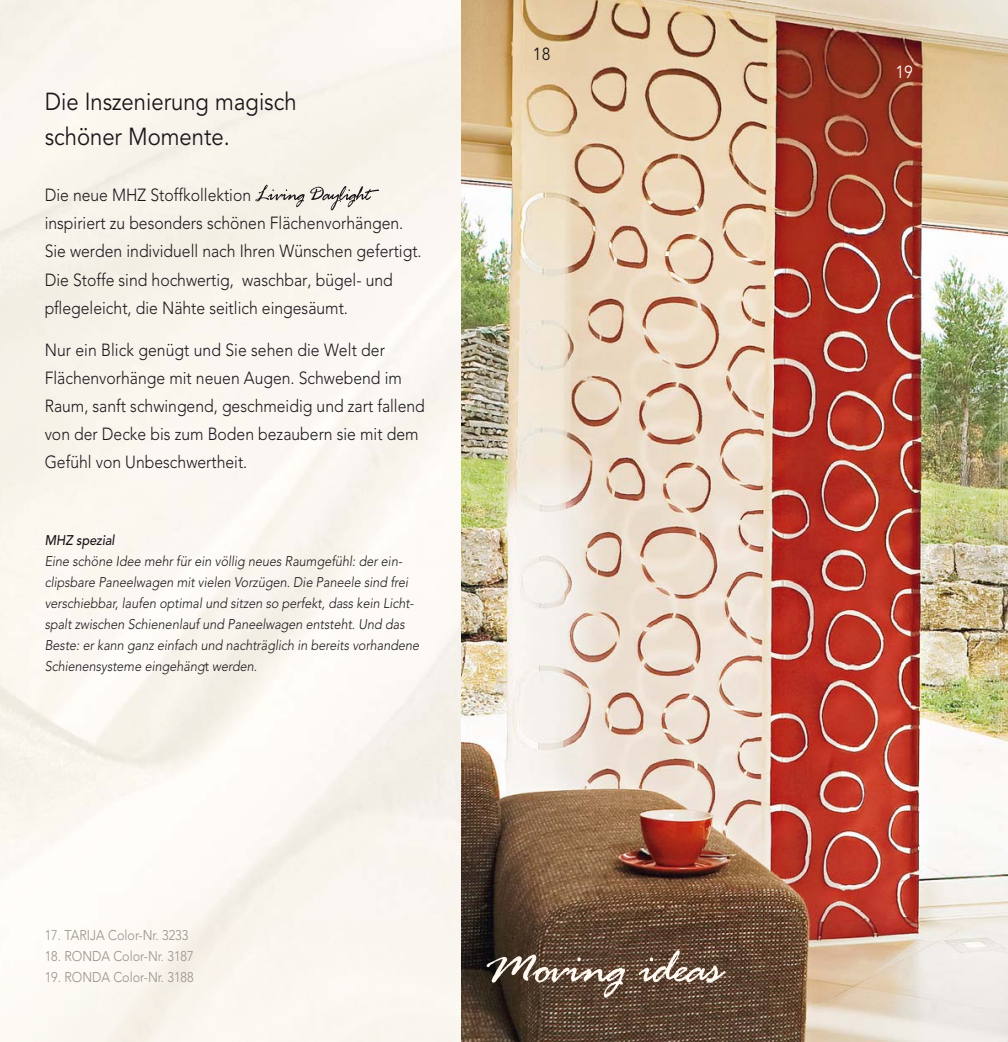
<style>
.page{position:relative;width:1008px;height:1042px;background:#fff}
.page>*{position:absolute;margin:0;border:0;box-sizing:border-box;transform-origin:0 0}
.t1{font:24.5px/35px "Avenir";color:#1a171c;scale:.9 1}
.t2{font:300 17.5px/28px "Avenir";color:#1a171c;scale:.9 1}
.t3{font:17.5px "Avenir";color:#1a171c;scale:.9 1}
.t4{font:17.5px "Avenir";color:#fff9f2;scale:.9 1}
.t5{font:italic 300 14px/21px "Avenir";color:#1a171c;scale:.9 1}
.t6{font:300 14px "Avenir";color:#96908a;scale:.9 1}
.t7{font:italic 500 14px "Avenir";letter-spacing:-.005em;color:#1a171c;scale:.9 1}
.s1{font-weight:400;font-style:normal}
</style>
<div class="page">
<img style="left:0;top:0;width:1007px;height:1042px">
<svg style="left:255px;top:185px;width:124px;height:25px;background:#d4d1c9"></svg>
<svg style="left:486px;top:950px;width:239px;height:48px;background:#715e4f"></svg>
<h1 class="t1" style="left:45px;top:87px;width:281px">Die Inszenierung magisch schöner Momente.</h1>
<p class="t2" style="left:45px;top:183px;width:420px">Die neue MHZ Stoffkollektion<br>inspiriert zu besonders schönen Flächenvorhängen.<br>Sie werden individuell nach Ihren Wünschen gefertigt.<br>Die Stoffe sind hochwertig, waschbar, bügel- und pflegeleicht, die Nähte seitlich eingesäumt.</p>
<p class="t2" style="left:45px;top:337px;width:424px">Nur ein Blick genügt und Sie sehen die Welt der Flächenvorhänge mit neuen Augen. Schwebend im Raum, sanft schwingend, geschmeidig und zart fallend von der Decke bis zum Boden bezaubern sie mit dem Gefühl von Unbeschwertheit.</p>
<p class="t7" style="left:45px;top:534px;width:79px">MHZ spezial</p>
<p class="t5" style="left:45px;top:551px;width:417px">Eine schöne Idee mehr für ein völlig neues Raumgefühl: der ein&shy;clipsbare Paneelwagen mit vielen Vorzügen. Die Paneele sind frei verschiebbar, laufen optimal und sitzen so perfekt, dass kein Licht&shy;spalt zwischen Schienenlauf und Paneelwagen entsteht. Und das Beste: er kann ganz einfach und nachträglich in bereits vorhandene Schienensysteme eingehäng<span class="s1">t</span> werden.</p>
<p class="t6" style="left:45px;top:930px;width:161px">17. TARIJA Color-Nr. 3233</p>
<p class="t6" style="left:45px;top:951px;width:167px">18. RONDA Color-Nr. 3187</p>
<p class="t6" style="left:45px;top:972px;width:167px">19. RONDA Color-Nr. 3188</p>
<p class="t3" style="left:532px;top:46px;width:21px">18</p>
<p class="t4" style="left:895px;top:65px;width:21px">19</p>
</div>
